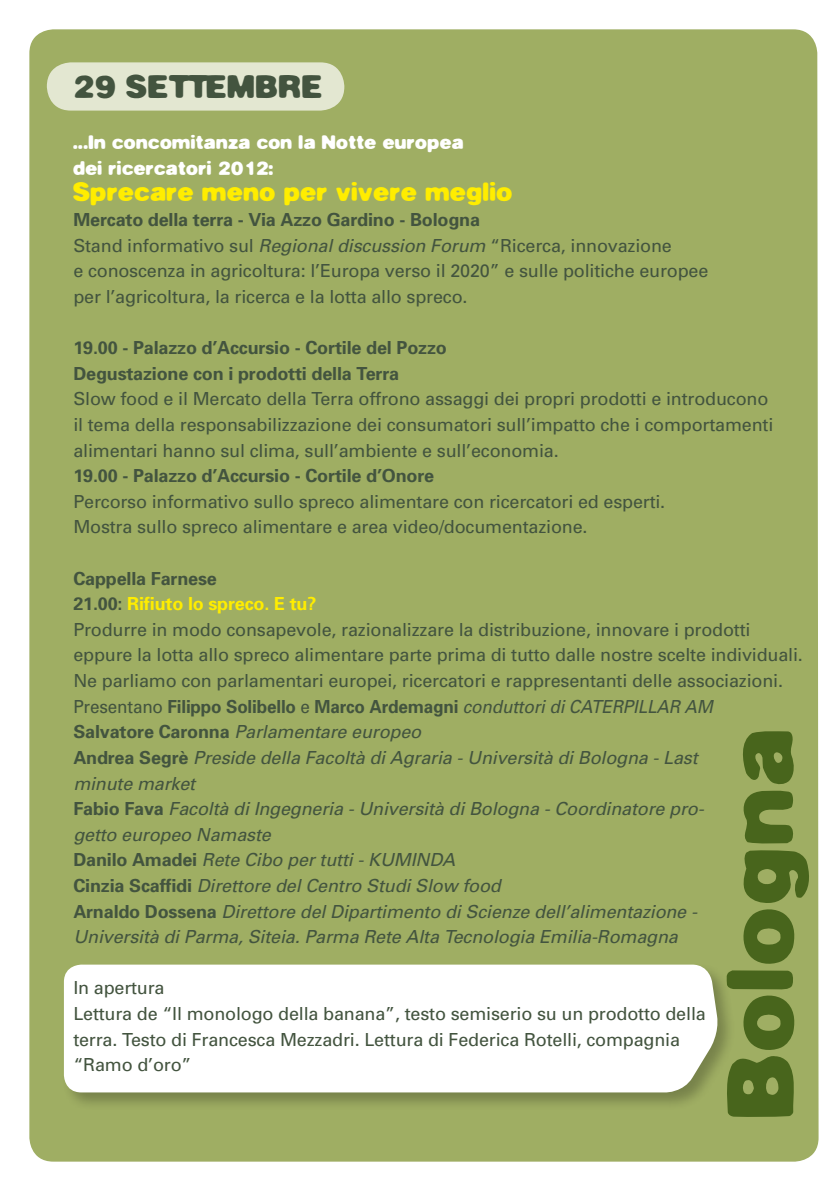
<style>
.page{position:relative;width:840px;height:1191px;background:#fff}
.page>*{position:absolute;margin:0;border:0;box-sizing:border-box;transform-origin:0 0}
.t1{font:87.4px "Washout";color:#48651c}
.t2{font:30px "Washout";color:#43543f}
.t3{font:24.2px "Washout";letter-spacing:-.01em;color:#ffed00}
.t4{font:italic 18px/25.6px "Univers";letter-spacing:-.01em;color:#43543f;scale:.95 1}
.t5{font:18px/25.6px "Univers";letter-spacing:-.01em;color:#43543f}
.t6{font:700 18px/25.6px "Univers";letter-spacing:-.01em;color:#43543f}
.t7{font:18px/25.6px "Washout";letter-spacing:-.01em;color:#fff}
.s1{font-weight:700}
.s2{font-style:italic}
.s3{font-weight:700;font-style:normal}
.s4{font-weight:700;font-style:normal;color:#ffed00}
.s5{font-style:normal}
</style>
<div class="page">
<div style="left:29px;top:29px;width:789px;height:1132px;background:#9fae63"></div>
<div style="left:47px;top:62px;width:297px;height:49px;background:#e3e7d1;border-radius:24px"></div>
<div style="left:61px;top:961px;width:675px;height:150px;background:#000;opacity:.25"></div>
<svg style="left:64px;top:964px;width:655px;height:128px"></svg>
<h2 class="t2" style="left:73px;top:69px;width:251px">29 SETTEMBRE</h2>
<p class="t7" style="left:73px;top:129px;width:392px">...In concomitanza con la Notte europea dei ricercatori 2012:</p>
<h3 class="t3" style="left:73px;top:177px;width:441px">Sprecare meno per vivere meglio</h3>
<p class="t5" style="left:73px;top:207px;width:636px"><span class="s1">Mercato della terra - Via Azzo Gardino - Bologna<br></span>Stand informativo sul <span class="s2">Regional discussion Forum</span> “Ricerca, innovazione<br>e conoscenza in agricoltura: l’Europa verso il 2020” e sulle politiche europee per l’agricoltura, la ricerca e la lotta allo spreco.</p>
<p class="t6" style="left:73px;top:334px;width:375px">19.00 - Palazzo d’Accursio - Cortile del Pozzo<br>Degustazione con i prodotti della Terra</p>
<p class="t5" style="left:73px;top:386px;width:701px">Slow food e il Mercato della Terra offrono assaggi dei propri prodotti e introducono il tema della responsabilizzazione dei consumatori sull’impatto che i comportamenti alimentari hanno sul clima, sull’ambiente e sull’economia.</p>
<p class="t6" style="left:73px;top:462px;width:362px">19.00 - Palazzo d’Accursio - Cortile d’Onore</p>
<p class="t5" style="left:73px;top:488px;width:593px">Percorso informativo sullo spreco alimentare con ricercatori ed esperti.<br>Mostra sullo spreco alimentare e area video/documentazione.</p>
<p class="t4" style="left:73px;top:565px;width:769px"><span class="s3">Cappella Farnese<br>21.00:</span> <span class="s4">Rifiuto lo spreco. E tu?<br></span><span class="s5">Produrre in modo consapevole, razionalizzare la distribuzione, innovare i prodotti eppure la lotta allo spreco alimentare parte prima di tutto dalle nostre scelte individuali.<br>Ne parliamo con parlamentari europei, ricercatori e rappresentanti delle associazioni.<br>Presentano</span> <span class="s3">Filippo Solibello</span> <span class="s5">e</span> <span class="s3">Marco Ardemagni</span> conduttori di CATERPILLAR AM<br><span class="s3">Salvatore Caronna</span> Parlamentare europeo<br><span class="s3">Andrea Segrè</span> Preside della Facoltà di Agraria - Università di Bologna - Last<br>minute market<br><span class="s3">Fabio Fava</span> Facoltà di Ingegneria - Università di Bologna - Coordinatore pro-<br>getto europeo Namaste<br><span class="s3">Danilo Amadei</span> Rete Cibo per tutti - KUMINDA<br><span class="s3">Cinzia Scaffidi</span> Direttore del Centro Studi Slow food<br><span class="s3">Arnaldo Dossena</span> Direttore del Dipartimento di Scienze dell’alimentazione -<br>Università di Parma, Siteia. Parma Rete Alta Tecnologia Emilia-Romagna</p>
<p class="t5" style="left:73px;top:975px;width:633px">In apertura<br>Lettura de “Il monologo della banana”, testo semiserio su un prodotto della terra. Testo di Francesca Mezzadri. Lettura di Federica Rotelli, compagnia “Ramo d’oro”</p>
<h1 class="t1" style="left:709px;top:1117px;width:395px;rotate:-90deg">Bologna</h1>
</div>
